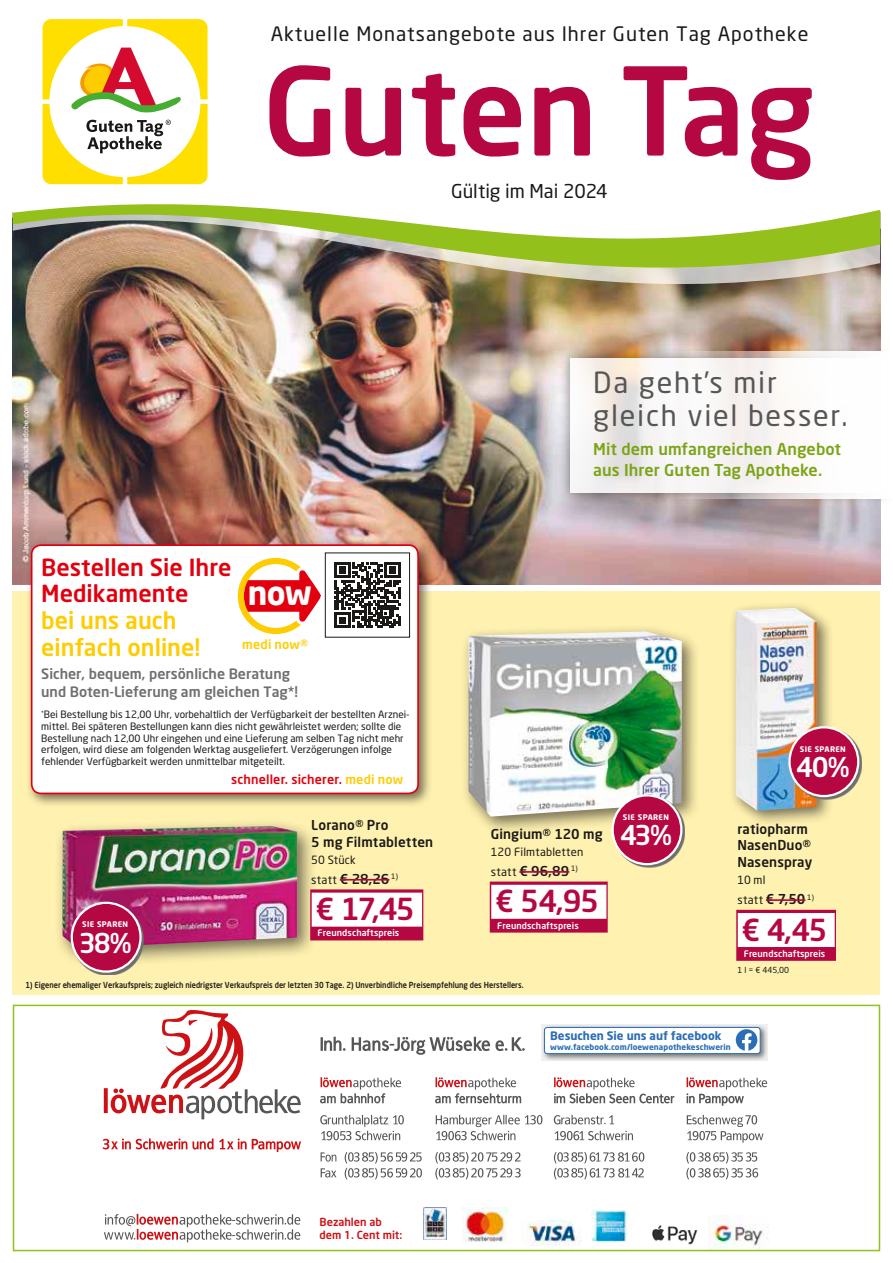
<style>
.page{position:relative;width:893px;height:1263px;background:#fff}
.page>*{position:absolute;margin:0;border:0;box-sizing:border-box;transform-origin:0 0}
.t1{font:500 120.15px "Neo Sans Pro";letter-spacing:-.005em;color:#b50843}
.t2{font:700 32.1px "Neo Sans";color:#fff}
._04_Angebotspreis{font:500 30px "Neo Sans Pro";letter-spacing:-.06em;color:#b50843}
.t3{font:28.8px/32.4px "Neo Sans Pro";letter-spacing:.06em;color:#565655}
.Prozente{font:500 27px "Neo Sans Pro";color:#fff}
.t4{font:500 23.4px/26.7px "Neo Sans Pro";color:#e2000f}
.t5{font:500 23.4px/26.7px "Neo Sans Pro";color:#fecc00}
.t6{font:19.65px "Neo Sans Pro";letter-spacing:.05em;color:#1a1918}
.t7{font:18.9px "Neo Sans Pro";color:#1a1918}
.t8{font:500 16.2px/21.6px "Neo Sans Pro";letter-spacing:.005em;color:#7ca419}
.t9{font:500 14.25px/18.3px "Neo Sans Pro";color:#6f6f6e}
._01_Artikel{font:500 13.5px/16.5px "Neo Sans Pro";letter-spacing:.01em;color:#1a1918}
._03_statt_Preis{font:500 13.5px "Neo Sans Pro";letter-spacing:.005em;color:#1a1918}
.t10{font:500 12.6px "Neo Sans Pro";letter-spacing:.015em;color:#e2000f}
.t11{font:500 12.6px "Neo Sans Pro";letter-spacing:.015em;color:#fecc00}
.t12{font:700 11.55px "Neo Sans";color:#2c6eb5}
._03_statt_Preis-2{font:11.55px "Neo Sans Pro";letter-spacing:.025em;color:#1a1918}
._02_Text{font:11.25px "Neo Sans Pro";letter-spacing:.015em;color:#1a1918}
.t13{font:500 10.95px/13.2px "Neo Sans";color:#cd1215}
.t14{font:10.05px/11.7px "Neo Sans Pro";color:#1a1918}
._07_T_Wirberaten{font:500 9px "Neo Sans Pro";letter-spacing:.01em;color:#fff}
.t15{font:500 8.25px "Neo Sans Pro";color:#1d1d1b;scale:.9 1}
._05_Grundpreis{font:8.25px "Neo Sans Pro";color:#1a1918}
.t16{font:700 8.1px "Neo Sans";letter-spacing:.005em;color:#2c6eb5}
.Sparen{font:700 7.65px "Neo Sans Pro";letter-spacing:.05em;color:#fff}
.s1{color:#fecc00}
.s2{font-weight:400;font-size:11.55px}
.s3{font-weight:500;font-size:13.5px}
</style>
<div class="page">
<div style="left:13px;top:591px;width:867px;height:404px;background:#fff1af"></div>
<img style="left:13px;top:322px;width:867px;height:262px">
<img style="left:13px;top:173px;width:867px;height:149px">
<svg style="left:43px;top:19px;width:165px;height:165px"></svg>
<div style="left:26px;top:539px;width:407px;height:269px;background:#1a1918;opacity:.6"></div>
<div style="left:32px;top:545px;width:386px;height:248px;background:#fff;border-radius:9px"></div>
<div style="left:31px;top:544px;width:388px;height:250px;border:2px solid #e2000f;border-radius:9px"></div>
<svg style="left:238px;top:558px;width:83px;height:76px"></svg>
<svg style="left:334px;top:562px;width:66px;height:66px"></svg>
<div style="left:325px;top:552px;width:85px;height:86px;border:1px solid #1a1918"></div>
<svg style="left:321px;top:1037px;width:204px;height:18px"></svg>
<svg style="left:103px;top:1138px;width:198px;height:14px"></svg>
<svg style="left:321px;top:1152px;width:101px;height:27px"></svg>
<svg style="left:320px;top:1115px;width:84px;height:25px"></svg>
<svg style="left:320px;top:1077px;width:81px;height:26px"></svg>
<svg style="left:435px;top:1152px;width:86px;height:27px"></svg>
<svg style="left:436px;top:1115px;width:106px;height:25px"></svg>
<svg style="left:435px;top:1077px;width:86px;height:26px"></svg>
<svg style="left:554px;top:1152px;width:90px;height:27px"></svg>
<svg style="left:555px;top:1131px;width:78px;height:9px"></svg>
<svg style="left:554px;top:1115px;width:60px;height:9px"></svg>
<svg style="left:554px;top:1077px;width:120px;height:26px"></svg>
<svg style="left:686px;top:1152px;width:72px;height:27px"></svg>
<svg style="left:687px;top:1115px;width:76px;height:28px"></svg>
<svg style="left:686px;top:1077px;width:81px;height:29px"></svg>
<svg style="left:104px;top:1010px;width:197px;height:109px"></svg>
<svg style="left:104px;top:1214px;width:196px;height:28px"></svg>
<svg style="left:541px;top:1024px;width:227px;height:37px;background:#c9caca"></svg>
<div style="left:544px;top:1027px;width:216px;height:26px;background:#fff;border-radius:3px"></div>
<div style="left:544px;top:1027px;width:217px;height:27px;border:1px solid #2c6eb5;border-radius:3px"></div>
<img style="left:591px;top:1211px;width:36px;height:30px">
<img style="left:463px;top:1207px;width:44px;height:35px">
<img style="left:709px;top:1215px;width:60px;height:33px">
<img style="left:652px;top:1225px;width:46px;height:20px">
<img style="left:522px;top:1220px;width:60px;height:25px">
<img style="left:423px;top:1207px;width:24px;height:33px">
<svg style="left:736px;top:1029px;width:21px;height:22px"></svg>
<div style="left:13px;top:1005px;width:867px;height:246px;border:2px solid #94c01c"></div>
<div style="left:558px;top:346px;width:335px;height:158px;background:#1a1918;opacity:.6"></div>
<svg style="left:570px;top:358px;width:97px;height:134px"></svg>
<div style="left:667px;top:351px;width:226px;height:148px;background:#fbf9f8"></div>
<div style="left:461px;top:624px;width:239px;height:210px;background:#1a1918;opacity:.6"></div>
<img style="left:468px;top:631px;width:214px;height:186px">
<div style="left:490px;top:881px;width:118px;height:51px;background:#b50843"></div>
<div style="left:491px;top:885px;width:115px;height:34px;background:#fff"></div>
<hr style="left:519px;top:871px;width:50px;height:2px;background:#b50843">
<svg style="left:613px;top:796px;width:72px;height:71px"></svg>
<div style="left:613px;top:795px;width:68px;height:69px;background:#b50843;border-radius:50%"></div>
<div style="left:611px;top:794px;width:71px;height:71px;border:2px solid #fff;border-radius:50%"></div>
<div style="left:729px;top:601px;width:105px;height:226px;background:#1a1918;opacity:.6"></div>
<img style="left:735px;top:608px;width:82px;height:202px">
<div style="left:736px;top:910px;width:100px;height:51px;background:#b50843"></div>
<div style="left:738px;top:913px;width:97px;height:34px;background:#fff"></div>
<hr style="left:766px;top:899px;width:39px;height:2px;background:#b50843">
<svg style="left:790px;top:728px;width:72px;height:71px"></svg>
<div style="left:789px;top:727px;width:69px;height:69px;background:#b50843;border-radius:50%"></div>
<div style="left:788px;top:726px;width:71px;height:71px;border:2px solid #fff;border-radius:50%"></div>
<div style="left:54px;top:818px;width:263px;height:150px;background:#1a1918;opacity:.6"></div>
<img style="left:63px;top:826px;width:234px;height:122px">
<div style="left:310px;top:889px;width:113px;height:51px;background:#b50843"></div>
<div style="left:312px;top:893px;width:110px;height:34px;background:#fff"></div>
<hr style="left:340px;top:879px;width:49px;height:1px;background:#b50843">
<svg style="left:73px;top:904px;width:71px;height:71px"></svg>
<div style="left:72px;top:903px;width:69px;height:68px;background:#b50843;border-radius:50%"></div>
<div style="left:71px;top:902px;width:71px;height:71px;border:2px solid #fff;border-radius:50%"></div>
<p class="t6" style="left:271px;top:21px;width:539px">Aktuelle Monatsangebote aus Ihrer Guten Tag Apotheke</p>
<p class="t1" style="left:263px;top:35px;width:554px">Guten Tag</p>
<p class="t7" style="left:451px;top:179px;width:158px">Gültig im Mai 2024</p>
<p class="t4" style="left:41px;top:553px;width:192px">Bestellen Sie Ihre<br>Medikamente</p>
<p class="t5" style="left:41px;top:606px;width:161px">bei uns auch einfach online!</p>
<p class="t9" style="left:41px;top:664px;width:258px">Sicher, bequem, persönliche Beratung und Boten-Lieferung am gleichen Tag*!</p>
<p class="t14" style="left:41px;top:709px;width:370px"><sup>*</sup>Bei Bestellung bis 12,00 Uhr, vorbehaltlich der Verfügbarkeit der bestellten Arznei&shy;mittel. Bei späteren Bestellungen kann dies nicht gewährleistet werden; sollte die Bestellung nach 12,00 Uhr eingehen und eine Lieferung am selben Tag nicht mehr erfolgen, wird diese am folgenden Werktag ausgeliefert. Verzögerungen infolge fehlender Verfügbarkeit werden unmittelbar mitgeteilt.</p>
<p class="t2" style="left:248px;top:573px;width:66px">now</p>
<p class="t11" style="left:242px;top:637px;width:67px">medi now®</p>
<p class="Sparen" style="left:82px;top:920px;width:47px">SIE SPAREN</p>
<p class="Prozente" style="left:79px;top:926px;width:54px">38%</p>
<p class="t10" style="left:231px;top:771px;width:174px">schneller. sicherer. <span class="s1">medi now</span></p>
<p class="_01_Artikel" style="left:311px;top:816px;width:124px">Lorano® Pro<br>5 mg Filmtabletten</p>
<p class="_02_Text" style="left:311px;top:853px;width:46px">50 Stück</p>
<p class="_03_statt_Preis" style="left:311px;top:870px;width:88px"><span class="s2">statt</span> € 28,26 <sup>1)</sup></p>
<p class="_04_Angebotspreis" style="left:315px;top:890px;width:101px">€ 17,45</p>
<p class="_07_T_Wirberaten" style="left:318px;top:927px;width:83px">Freundschaftspreis</p>
<p class="t3" style="left:593px;top:366px;width:256px">Da geht’s mir gleich viel besser.</p>
<p class="t8" style="left:593px;top:438px;width:249px">Mit dem umfangreichen Angebot aus Ihrer Guten Tag Apotheke.</p>
<p class="_01_Artikel" style="left:491px;top:825px;width:113px">Gingium® 120 mg</p>
<p class="_02_Text" style="left:491px;top:845px;width:94px">120 Filmtabletten</p>
<p class="_03_statt_Preis" style="left:491px;top:862px;width:89px"><span class="s2">statt</span> € 96,89 <sup>1)</sup></p>
<p class="_04_Angebotspreis" style="left:495px;top:882px;width:106px">€ 54,95</p>
<p class="_07_T_Wirberaten" style="left:497px;top:919px;width:83px">Freundschaftspreis</p>
<p class="Sparen" style="left:800px;top:744px;width:47px">SIE SPAREN</p>
<p class="Prozente" style="left:796px;top:750px;width:55px">40%</p>
<p class="Sparen" style="left:623px;top:812px;width:47px">SIE SPAREN</p>
<p class="Prozente" style="left:620px;top:818px;width:53px">43%</p>
<p class="_01_Artikel" style="left:737px;top:820px;width:76px">ratiopharm<br>NasenDuo®<br>Nasenspray</p>
<p class="_02_Text" style="left:737px;top:873px;width:30px">10 ml</p>
<p class="_03_statt_Preis-2" style="left:737px;top:892px;width:78px">statt <span class="s3">€ 7,50</span> <sup>1)</sup></p>
<p class="_04_Angebotspreis" style="left:742px;top:911px;width:87px">€ 4,45</p>
<p class="_07_T_Wirberaten" style="left:744px;top:948px;width:83px">Freundschaftspreis</p>
<p class="_05_Grundpreis" style="left:737px;top:964px;width:53px">1 l = € 445,00</p>
<p class="t15" style="left:26px;top:979px;width:555px">1) Eigener ehemaliger Verkaufspreis; zugleich niedrigster Verkaufspreis der letzten 30 Tage. 2) Unverbindliche Preisempfehlung des Herstellers.</p>
<p class="t12" style="left:550px;top:1028px;width:173px">Besuchen Sie uns auf facebook</p>
<p class="t16" style="left:550px;top:1042px;width:182px">www.facebook.com/loewenapothekeschwerin</p>
<p class="t13" style="left:320px;top:1215px;width:84px">Bezahlen ab dem 1. Cent mit:</p>
</div>
